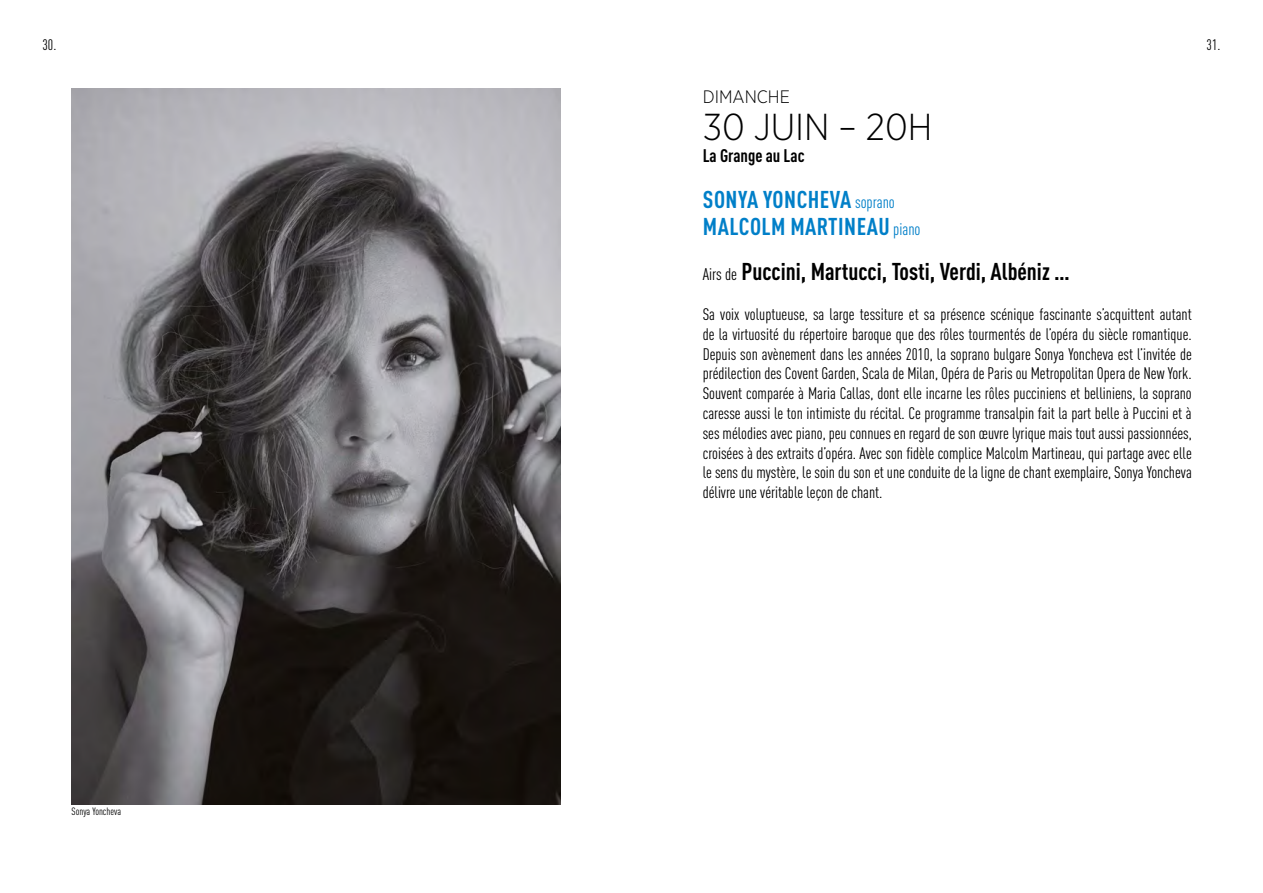
<style>
.page{position:relative;width:1263px;height:893px;background:#fff}
.page>*{position:absolute;margin:0;border:0;box-sizing:border-box;transform-origin:0 0}
.t1{font:300 37.5px "Gotham Narrow";color:#000}
.t2{font:700 condensed 24px "DIN Pro";color:#000}
.t3{font:700 condensed 24px/27px "DIN Pro";letter-spacing:.02em;color:#007fc8}
.t4{font:700 condensed 18px "DIN Pro";color:#000}
.t5{font:300 18px "Gotham Narrow";color:#000}
.t6{font:condensed 16.5px/19.8px "DIN Pro";color:#000;text-align:justify}
.t7{font:condensed 15px "DIN Pro";color:#000}
.t8{font:condensed 10.5px "DIN Pro";color:#000}
.s1{font-weight:400;font-size:16.8px}
</style>
<div class="page">
<img style="left:72px;top:89px;width:488px;height:715px">
<p class="t7" style="left:43px;top:34px;width:15px">30.</p>
<p class="t7" style="left:1207px;top:34px;width:15px">31.</p>
<p class="t5" style="left:703px;top:85px;width:89px">DIMANCHE</p>
<h1 class="t1" style="left:703px;top:104px;width:231px">30 JUIN – 20H</h1>
<p class="t4" style="left:703px;top:142px;width:103px">La Grange au Lac</p>
<p class="t8" style="left:72px;top:803px;width:51px">Sonya Yoncheva</p>
<h2 class="t3" style="left:703px;top:184px;width:219px">SONYA YONCHEVA <span class="s1">soprano<br></span>MALCOLM MARTINEAU <span class="s1">piano</span></h2>
<h2 class="t2" style="left:703px;top:254px;width:369px"><span class="s1">Airs de</span> Puccini, Martucci, Tosti, Verdi, Albéniz …</h2>
<p class="t6" style="left:703px;top:303px;width:491px">Sa voix voluptueuse, sa large tessiture et sa présence scénique fascinante s’acquittent autant de la virtuosité du répertoire baroque que des rôles tourmentés de l’opéra du siècle romantique.<br>Depuis son avènement dans les années 2010, la soprano bulgare Sonya Yoncheva est l’invitée de prédilection des Covent Garden, Scala de Milan, Opéra de Paris ou Metropolitan Opera de New York.<br>Souvent comparée à Maria Callas, dont elle incarne les rôles pucciniens et belliniens, la soprano caresse aussi le ton intimiste du récital. Ce programme transalpin fait la part belle à Puccini et à ses mélodies avec piano, peu connues en regard de son œuvre lyrique mais tout aussi passionnées, croisées à des extraits d’opéra. Avec son fidèle complice Malcolm Martineau, qui partage avec elle le sens du mystère, le soin du son et une conduite de la ligne de chant exemplaire, Sonya Yoncheva délivre une véritable leçon de chant.</p>
</div>
